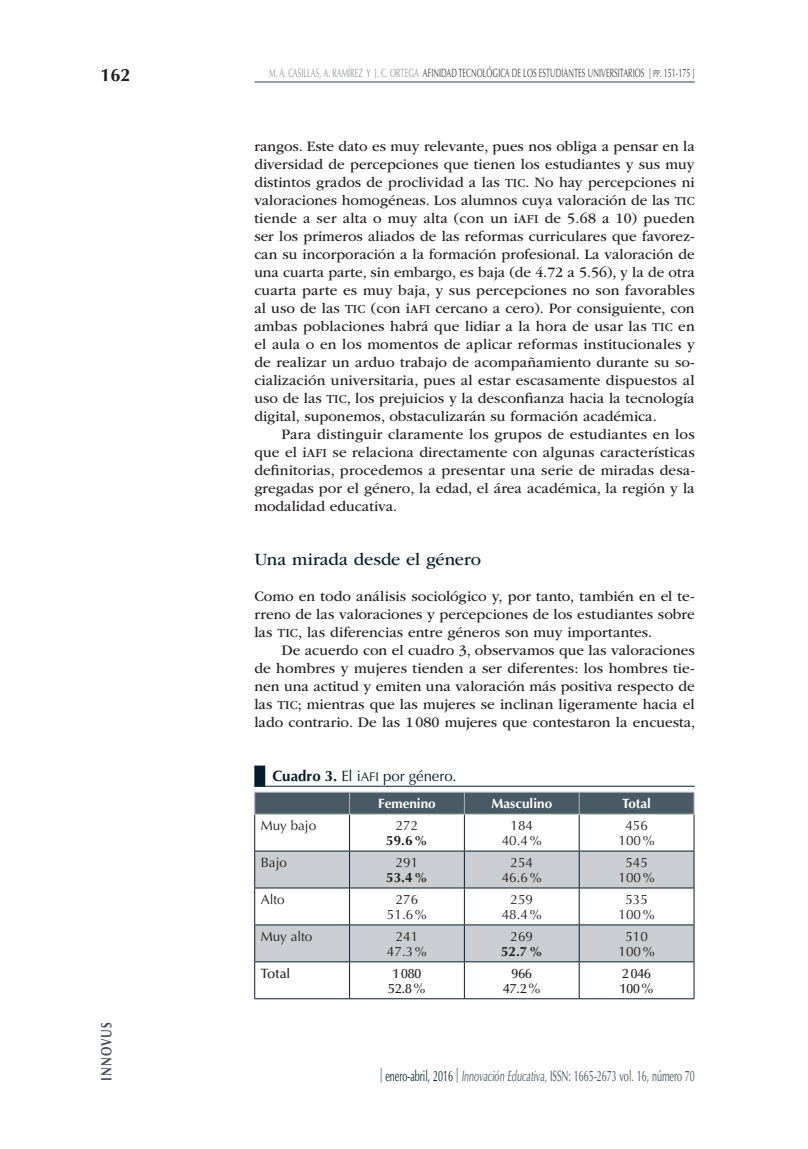
<style>
.page{position:relative;width:808px;height:1149px;background:#fff}
.page>*{position:absolute;margin:0;border:0;box-sizing:border-box;transform-origin:0 0}
.t1{font:18px "ITC Garamond Std";letter-spacing:-.005em;color:#031f2c}
.t2{font:700 18px "Optima LT Std";color:#231f20}
.t3{font:15px/18px "ITC Garamond Std";color:#231f20;text-align:justify}
.t4{font:15px "Optima LT Std";color:#3f4f5b;scale:.6 1}
.t5{font:15px "Optima LT Std";letter-spacing:-.005em;color:#031f2c}
.t6{font:700 15px "Optima LT Std";letter-spacing:.1em;color:#3f4f5b;scale:.75 1}
.t7{font:13.5px/15px "Optima LT Std";color:#231f20;text-align:center}
.t8{font:500 13.5px/15px "Optima LT Std";color:#231f20;text-align:center}
.t9{font:700 13.5px "Optima LT Std";color:#fff}
.t10{font:700 13.5px "Optima LT Std";color:#231f20}
.t11{font:12px "Optima LT Std";letter-spacing:.01em;color:#3e3e3f;scale:.6 1}
.s1{color:#939598}
.s2{font-family:"Optima LT Std SC850";font-size:10.2px}
.s3{font-family:"ITC Garamond Std Bk SC850";font-size:12.75px}
.s4{font-weight:700}
.s5{font-family:"Optima LT Std SC850";font-size:12.75px}
.s6{color:#031f2c}
.s7{font-style:italic}
</style>
<div class="page">
<hr style="left:254px;top:82px;width:441px;height:1px;background:#334551">
<div style="left:254px;top:765px;width:11px;height:21px;background:#031f2c"></div>
<hr style="left:254px;top:785px;width:441px;height:1px;background:#031f2c">
<svg style="left:255px;top:814px;width:439px;height:184px"></svg>
<svg style="left:255px;top:851px;width:439px;height:110px;fill:#cacdd1"></svg>
<hr style="left:349px;top:814px;width:1px;height:36px;background:#031f2c">
<hr style="left:464px;top:814px;width:1px;height:36px;background:#031f2c">
<hr style="left:579px;top:814px;width:1px;height:36px;background:#031f2c">
<hr style="left:349px;top:851px;width:1px;height:36px;background:#031f2c">
<hr style="left:464px;top:851px;width:1px;height:36px;background:#031f2c">
<hr style="left:579px;top:851px;width:1px;height:36px;background:#031f2c">
<hr style="left:349px;top:888px;width:1px;height:36px;background:#031f2c">
<hr style="left:464px;top:888px;width:1px;height:36px;background:#031f2c">
<hr style="left:579px;top:888px;width:1px;height:36px;background:#031f2c">
<hr style="left:349px;top:925px;width:1px;height:36px;background:#031f2c">
<hr style="left:464px;top:925px;width:1px;height:36px;background:#031f2c">
<hr style="left:579px;top:925px;width:1px;height:36px;background:#031f2c">
<hr style="left:349px;top:961px;width:1px;height:37px;background:#031f2c">
<hr style="left:464px;top:961px;width:1px;height:37px;background:#031f2c">
<hr style="left:579px;top:961px;width:1px;height:37px;background:#031f2c">
<hr style="left:254px;top:814px;width:1px;height:36px;background:#031f2c">
<hr style="left:694px;top:814px;width:1px;height:36px;background:#031f2c">
<hr style="left:254px;top:888px;width:1px;height:36px;background:#031f2c">
<hr style="left:694px;top:888px;width:1px;height:36px;background:#031f2c">
<hr style="left:254px;top:961px;width:1px;height:37px;background:#031f2c">
<hr style="left:694px;top:961px;width:1px;height:37px;background:#031f2c">
<hr style="left:254px;top:998px;width:96px;height:1px;background:#031f2c">
<hr style="left:350px;top:998px;width:114px;height:1px;background:#031f2c">
<hr style="left:464px;top:998px;width:115px;height:1px;background:#031f2c">
<hr style="left:579px;top:998px;width:115px;height:1px;background:#031f2c">
<hr style="left:254px;top:791px;width:96px;height:1px;background:#afb4ba">
<hr style="left:350px;top:791px;width:114px;height:1px;background:#afb4ba">
<hr style="left:464px;top:791px;width:115px;height:1px;background:#afb4ba">
<hr style="left:579px;top:791px;width:115px;height:1px;background:#afb4ba">
<div style="left:254px;top:792px;width:441px;height:21px;background:#4a5a65"></div>
<hr style="left:254px;top:813px;width:96px;height:1px;background:#afb4ba">
<hr style="left:350px;top:813px;width:114px;height:1px;background:#afb4ba">
<hr style="left:464px;top:813px;width:115px;height:1px;background:#afb4ba">
<hr style="left:579px;top:813px;width:115px;height:1px;background:#afb4ba">
<hr style="left:254px;top:850px;width:96px;height:1px;background:#031f2c">
<hr style="left:254px;top:851px;width:1px;height:36px;background:#031f2c">
<hr style="left:350px;top:850px;width:114px;height:1px;background:#031f2c">
<hr style="left:464px;top:850px;width:115px;height:1px;background:#031f2c">
<hr style="left:579px;top:850px;width:115px;height:1px;background:#031f2c">
<hr style="left:694px;top:851px;width:1px;height:36px;background:#031f2c">
<hr style="left:254px;top:887px;width:96px;height:1px;background:#031f2c">
<hr style="left:350px;top:887px;width:114px;height:1px;background:#031f2c">
<hr style="left:464px;top:887px;width:115px;height:1px;background:#031f2c">
<hr style="left:579px;top:887px;width:115px;height:1px;background:#031f2c">
<hr style="left:254px;top:924px;width:96px;height:1px;background:#031f2c">
<hr style="left:254px;top:925px;width:1px;height:36px;background:#031f2c">
<hr style="left:350px;top:924px;width:114px;height:1px;background:#031f2c">
<hr style="left:464px;top:924px;width:115px;height:1px;background:#031f2c">
<hr style="left:579px;top:924px;width:115px;height:1px;background:#031f2c">
<hr style="left:694px;top:925px;width:1px;height:36px;background:#031f2c">
<hr style="left:254px;top:961px;width:96px;height:1px;background:#031f2c">
<hr style="left:350px;top:961px;width:114px;height:1px;background:#031f2c">
<hr style="left:464px;top:961px;width:115px;height:1px;background:#031f2c">
<hr style="left:579px;top:961px;width:115px;height:1px;background:#031f2c">
<p class="t2" style="left:100px;top:64px;width:32px">162</p>
<p class="t11" style="left:269px;top:66px;width:711px"><span class="s1">M. A. CASILLAS, A. RAMÍREZ Y J. C. ORTEGA</span> AFINIDAD TECNOLÓGICA DE LOS ESTUDIANTES UNIVERSITARIOS [ <span class="s2">pp</span>. 151-175 ]</p>
<p class="t3" style="left:254px;top:137px;width:442px">rangos. Este dato es muy relevante, pues nos obliga a pensar en la diversidad de percepciones que tienen los estudiantes y sus muy distintos grados de proclividad a las <span class="s3">TIC</span>. No hay percepciones ni valoraciones homogéneas. Los alumnos cuya valoración de las <span class="s3">TIC </span>tiende a ser alta o muy alta (con un i<span class="s3">AFI</span> de 5.68 a 10) pueden ser los primeros aliados de las reformas curriculares que favorez&shy;can su incorporación a la formación profesional. La valoración de una cuarta parte, sin embargo, es baja (de 4.72 a 5.56), y la de otra cuarta parte es muy baja, y sus percepciones no son favorables al uso de las <span class="s3">TIC</span> (con i<span class="s3">AFI</span> cercano a cero). Por consiguiente, con ambas poblaciones habrá que lidiar a la hora de usar las <span class="s3">TIC</span> en el aula o en los momentos de aplicar reformas institucionales y de realizar un arduo trabajo de acompañamiento durante su so&shy;cialización universitaria, pues al estar escasamente dispuestos al uso de las <span class="s3">TIC</span>, los prejuicios y la desconfianza hacia la tecnología digital, suponemos, obstaculizarán su formación académica.</p>
<p class="t3" style="left:254px;top:425px;width:442px;text-indent:27px">Para distinguir claramente los grupos de estudiantes en los que el i<span class="s3">AFI</span> se relaciona directamente con algunas características definitorias, procedemos a presentar una serie de miradas desa&shy;gregadas por el género, la edad, el área académica, la región y la modalidad educativa.</p>
<p class="t1" style="left:254px;top:549px;width:228px">Una mirada desde el género</p>
<p class="t3" style="left:254px;top:587px;width:442px">Como en todo análisis sociológico y, por tanto, también en el te&shy;rreno de las valoraciones y percepciones de los estudiantes sobre las <span class="s3">TIC</span>, las diferencias entre géneros son muy importantes.</p>
<p class="t3" style="left:254px;top:641px;width:442px;text-indent:27px">De acuerdo con el cuadro 3, observamos que las valoraciones de hombres y mujeres tienden a ser diferentes: los hombres tie&shy;nen una actitud y emiten una valoración más positiva respecto de las <span class="s3">TIC</span>; mientras que las mujeres se inclinan ligeramente hacia el lado contrario. De las 1080 mujeres que contestaron la encuesta,</p>
<p class="t5" style="left:272px;top:767px;width:186px"><span class="s4">Cuadro 3.</span> El i<span class="s5">afi</span> por género.</p>
<p class="t9" style="left:378px;top:795px;width:59px">Femenino</p>
<p class="t9" style="left:491px;top:795px;width:62px">Masculino</p>
<p class="t9" style="left:622px;top:795px;width:30px">Total</p>
<p class="t7" style="left:261px;top:817px;width:57px">Muy bajo</p>
<p class="t7" style="left:396px;top:817px;width:24px">272</p>
<p class="t10" style="left:386px;top:832px;width:43px">59.6%</p>
<p class="t7" style="left:502px;top:817px;width:41px">184<br>40.4%</p>
<p class="t7" style="left:618px;top:817px;width:38px">456<br>100%</p>
<p class="t7" style="left:261px;top:854px;width:28px">Bajo</p>
<p class="t7" style="left:396px;top:854px;width:24px">291</p>
<p class="t10" style="left:386px;top:869px;width:43px">53.4%</p>
<p class="t7" style="left:502px;top:854px;width:41px">254<br>46.6%</p>
<p class="t7" style="left:618px;top:854px;width:38px">545<br>100%</p>
<p class="t7" style="left:261px;top:891px;width:26px">Alto</p>
<p class="t7" style="left:387px;top:891px;width:41px">276<br>51.6%</p>
<p class="t7" style="left:502px;top:891px;width:41px">259<br>48.4%</p>
<p class="t7" style="left:618px;top:891px;width:38px">535<br>100%</p>
<p class="t7" style="left:261px;top:928px;width:53px">Muy alto</p>
<p class="t7" style="left:387px;top:928px;width:41px">241<br>47.3%</p>
<p class="t7" style="left:510px;top:928px;width:24px">269</p>
<p class="t7" style="left:618px;top:928px;width:38px">510<br>100%</p>
<p class="t10" style="left:501px;top:943px;width:43px">52.7%</p>
<p class="t6" style="left:98px;top:1080px;width:80px;rotate:-90deg">INNOVUS</p>
<p class="t8" style="left:261px;top:965px;width:31px">Total</p>
<p class="t8" style="left:388px;top:965px;width:39px">1080<br>52.8%</p>
<p class="t8" style="left:503px;top:965px;width:39px">966<br>47.2%</p>
<p class="t8" style="left:620px;top:965px;width:35px;text-align:left">2046<br>100%</p>
<p class="t4" style="left:380px;top:1066px;width:527px"><span class="s6">| enero-abril, 2016 |</span> <span class="s7">Innovación Educativa</span>, ISSN: 1665-2673 vol. 16, número 70</p>
</div>
